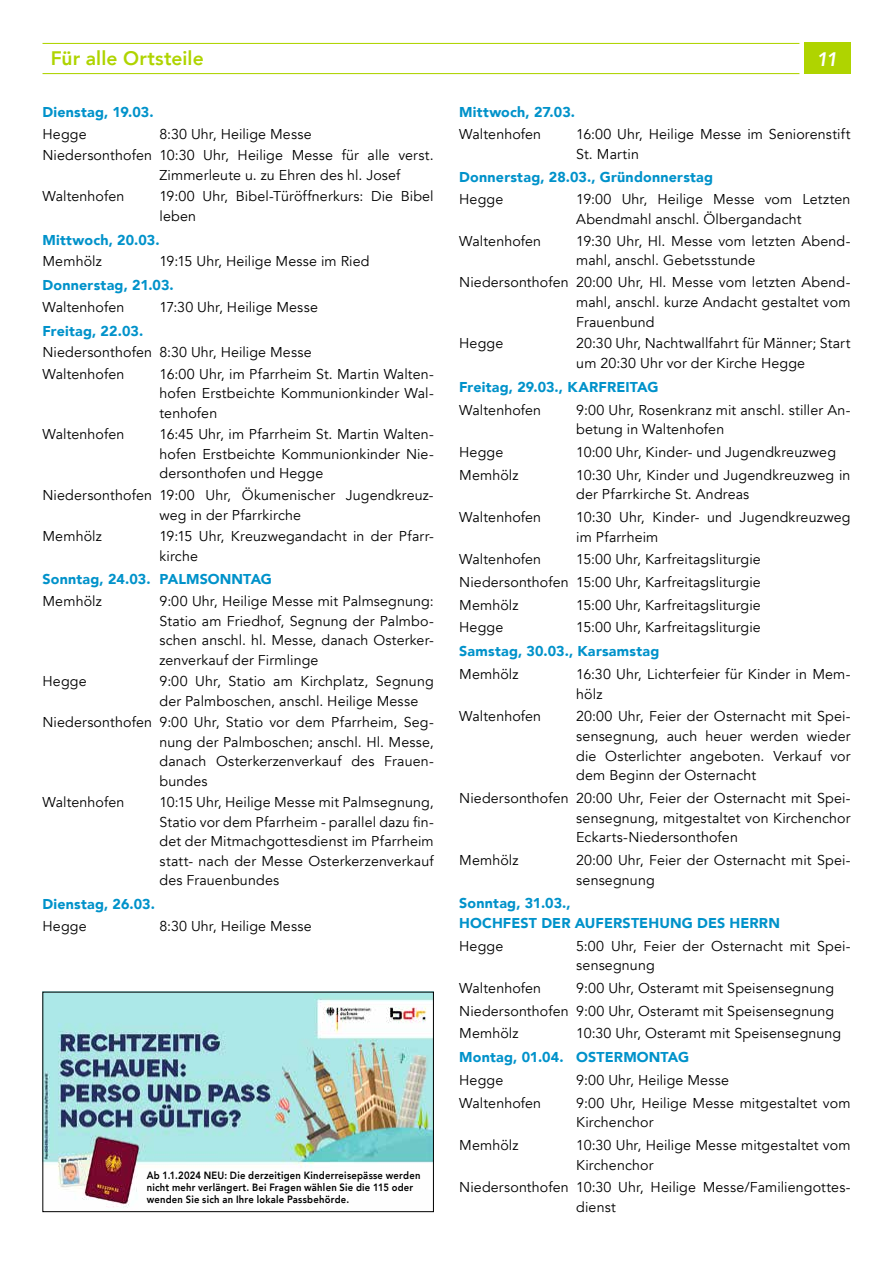
<style>
.page{position:relative;width:893px;height:1263px;background:#fff}
.page>*{position:absolute;margin:0;border:0;box-sizing:border-box;transform-origin:0 0}
.t1{font:800 19.5px "Avenir LT Com";letter-spacing:.005em;color:#afd400}
.t2{font:italic 800 19.5px "Avenir LT Com";color:#fff}
.t3{font:14.25px/19.6px "Avenir LT Com";letter-spacing:.01em;color:#000}
.t4{font:900 14.25px/19.6px "Avenir LT Com";letter-spacing:.01em;color:#0092ca}
.t5{font:800 10.5px/12px "Avenir LT Com";letter-spacing:.025em;color:#000;scale:.9 1}
</style>
<div class="page">
<div style="left:804px;top:43px;width:46px;height:31px;background:#afd400"></div>
<hr style="left:43px;top:73px;width:756px;height:1px;background:#afd400">
<hr style="left:43px;top:43px;width:756px;height:1px;background:#afd400">
<img style="left:45px;top:994px;width:387px;height:214px">
<div style="left:43px;top:992px;width:391px;height:220px;border:1px solid #000"></div>
<h1 class="t1" style="left:51px;top:47px;width:154px">Für alle Ortsteile</h1>
<h1 class="t2" style="left:816px;top:48px;width:23px">11</h1>
<p class="t4" style="left:43px;top:102px;width:113px">Dienstag, 19.03.</p>
<p class="t3" style="left:43px;top:124px;width:46px">Hegge</p>
<p class="t3" style="left:43px;top:123px;width:393px;line-height:21.6px;text-align:center">8:30 Uhr, Heilige Messe<br>Niedersonthofen 10:30 Uhr, Heilige Messe für alle verst.</p>
<p class="t3" style="left:160px;top:165px;width:242px">Zimmerleute u. zu Ehren des hl. Josef</p>
<p class="t3" style="left:43px;top:187px;width:83px">Waltenhofen</p>
<p class="t3" style="left:160px;top:187px;width:276px">19:00 Uhr, Bibel-Türöffnerkurs: Die Bibel leben</p>
<p class="t4" style="left:43px;top:230px;width:119px">Mittwoch, 20.03.</p>
<p class="t3" style="left:43px;top:252px;width:61px">Memhölz</p>
<p class="t3" style="left:160px;top:252px;width:211px">19:15 Uhr, Heilige Messe im Ried</p>
<p class="t4" style="left:43px;top:275px;width:133px">Donnerstag, 21.03.</p>
<p class="t3" style="left:43px;top:297px;width:83px">Waltenhofen</p>
<p class="t3" style="left:160px;top:297px;width:160px">17:30 Uhr, Heilige Messe</p>
<p class="t4" style="left:43px;top:321px;width:102px">Freitag, 22.03.</p>
<p class="t3" style="left:43px;top:342px;width:271px;line-height:21.6px">Niedersonthofen 8:30 Uhr, Heilige Messe<br>Waltenhofen</p>
<p class="t3" style="left:160px;top:364px;width:276px;text-align:justify">16:00 Uhr, im Pfarrheim St. Martin Walten&shy;hofen Erstbeichte Kommunionkinder Wal&shy;tenhofen</p>
<p class="t3" style="left:43px;top:425px;width:83px">Waltenhofen</p>
<p class="t3" style="left:160px;top:425px;width:276px;text-align:justify">16:45 Uhr, im Pfarrheim St. Martin Walten&shy;hofen Erstbeichte Kommunionkinder Nie&shy;dersonthofen und Hegge</p>
<p class="t3" style="left:160px;top:486px;width:276px;text-indent:-117px">Niedersonthofen 19:00 Uhr, Ökumenischer Jugendkreuz&shy;weg in der Pfarrkirche</p>
<p class="t3" style="left:43px;top:527px;width:61px">Memhölz</p>
<p class="t3" style="left:160px;top:527px;width:276px">19:15 Uhr, Kreuzwegandacht in der Pfarr&shy;kirche</p>
<p class="t4" style="left:43px;top:570px;width:231px">Sonntag, 24.03. PALMSONNTAG</p>
<p class="t3" style="left:43px;top:592px;width:61px">Memhölz</p>
<p class="t3" style="left:160px;top:592px;width:276px;text-align:justify">9:00 Uhr, Heilige Messe mit Palmsegnung:<br>Statio am Friedhof, Segnung der Palmbo&shy;schen anschl. hl. Messe, danach Osterker&shy;zenverkauf der Firmlinge</p>
<p class="t3" style="left:43px;top:672px;width:46px">Hegge</p>
<p class="t3" style="left:160px;top:672px;width:276px">9:00 Uhr, Statio am Kirchplatz, Segnung der Palmboschen, anschl. Heilige Messe</p>
<p class="t3" style="left:160px;top:713px;width:276px;text-align:justify;text-indent:-117px">Niedersonthofen 9:00 Uhr, Statio vor dem Pfarrheim, Seg&shy;nung der Palmboschen; anschl. Hl. Messe, danach Osterkerzenverkauf des Frauen&shy;bundes</p>
<p class="t3" style="left:43px;top:793px;width:83px">Waltenhofen</p>
<p class="t3" style="left:160px;top:793px;width:276px;text-align:justify">10:15 Uhr, Heilige Messe mit Palmsegnung, Statio vor dem Pfarrheim - parallel dazu fin&shy;det der Mitmachgottesdienst im Pfarrheim statt- nach der Messe Osterkerzenverkauf des Frauenbundes</p>
<p class="t4" style="left:43px;top:894px;width:114px">Dienstag, 26.03.</p>
<p class="t3" style="left:43px;top:916px;width:46px">Hegge</p>
<p class="t3" style="left:160px;top:916px;width:154px">8:30 Uhr, Heilige Messe</p>
<p class="t5" style="left:147px;top:1169px;width:306px">Ab 1.1.2024 NEU: Die derzeitigen Kinderreisepässe werden nicht mehr verlängert. Bei Fragen wählen Sie die 115 oder wenden Sie sich an Ihre lokale Passbehörde.</p>
<p class="t4" style="left:459px;top:102px;width:117px">Mittwoch, 27.03.</p>
<p class="t3" style="left:459px;top:124px;width:83px">Waltenhofen</p>
<p class="t3" style="left:576px;top:124px;width:276px">16:00 Uhr, Heilige Messe im Seniorenstift<br>St. Martin</p>
<p class="t4" style="left:459px;top:168px;width:255px">Donnerstag, 28.03., Gründonnerstag</p>
<p class="t3" style="left:459px;top:190px;width:46px">Hegge</p>
<p class="t3" style="left:576px;top:190px;width:276px">19:00 Uhr, Heilige Messe vom Letzten<br>Abendmahl anschl. Ölbergandacht</p>
<p class="t3" style="left:459px;top:231px;width:83px">Waltenhofen</p>
<p class="t3" style="left:576px;top:231px;width:276px">19:30 Uhr, Hl. Messe vom letzten Abend&shy;mahl, anschl. Gebetsstunde</p>
<p class="t3" style="left:576px;top:273px;width:276px;text-align:justify;text-indent:-117px">Niedersonthofen 20:00 Uhr, Hl. Messe vom letzten Abend&shy;mahl, anschl. kurze Andacht gestaltet vom Frauenbund</p>
<p class="t3" style="left:459px;top:334px;width:46px">Hegge</p>
<p class="t3" style="left:576px;top:334px;width:276px">20:30 Uhr, Nachtwallfahrt für Männer; Start um 20:30 Uhr vor der Kirche Hegge</p>
<p class="t4" style="left:459px;top:377px;width:201px">Freitag, 29.03., KARFREITAG</p>
<p class="t3" style="left:459px;top:400px;width:83px">Waltenhofen</p>
<p class="t3" style="left:576px;top:400px;width:276px">9:00 Uhr, Rosenkranz mit anschl. stiller An&shy;betung in Waltenhofen</p>
<p class="t3" style="left:459px;top:442px;width:46px">Hegge</p>
<p class="t3" style="left:576px;top:442px;width:261px">10:00 Uhr, Kinder- und Jugendkreuzweg</p>
<p class="t3" style="left:459px;top:465px;width:61px">Memhölz</p>
<p class="t3" style="left:576px;top:465px;width:276px">10:30 Uhr, Kinder und Jugendkreuzweg in der Pfarrkirche St. Andreas</p>
<p class="t3" style="left:459px;top:507px;width:83px">Waltenhofen</p>
<p class="t3" style="left:576px;top:507px;width:276px">10:30 Uhr, Kinder- und Jugendkreuzweg im Pfarrheim</p>
<p class="t3" style="left:459px;top:550px;width:83px">Waltenhofen</p>
<p class="t3" style="left:459px;top:548px;width:303px;line-height:22.6px;text-align:justify;text-indent:117px">15:00 Uhr, Karfreitagsliturgie Niedersonthofen 15:00 Uhr, Karfreitagsliturgie Memhölz</p>
<p class="t3" style="left:576px;top:595px;width:186px">15:00 Uhr, Karfreitagsliturgie</p>
<p class="t3" style="left:459px;top:618px;width:46px">Hegge</p>
<p class="t3" style="left:576px;top:618px;width:186px">15:00 Uhr, Karfreitagsliturgie</p>
<p class="t4" style="left:459px;top:641px;width:202px">Samstag, 30.03., Karsamstag</p>
<p class="t3" style="left:459px;top:664px;width:61px">Memhölz</p>
<p class="t3" style="left:576px;top:664px;width:276px">16:30 Uhr, Lichterfeier für Kinder in Mem&shy;hölz</p>
<p class="t3" style="left:459px;top:707px;width:83px">Waltenhofen</p>
<p class="t3" style="left:576px;top:707px;width:276px;text-align:justify">20:00 Uhr, Feier der Osternacht mit Spei&shy;sensegnung, auch heuer werden wieder die Osterlichter angeboten. Verkauf vor dem Beginn der Osternacht</p>
<p class="t3" style="left:576px;top:788px;width:276px;text-align:justify;text-indent:-117px">Niedersonthofen 20:00 Uhr, Feier der Osternacht mit Spei&shy;sensegnung, mitgestaltet von Kirchenchor Eckarts-Niedersonthofen</p>
<p class="t3" style="left:459px;top:850px;width:61px">Memhölz</p>
<p class="t3" style="left:576px;top:850px;width:276px">20:00 Uhr, Feier der Osternacht mit Spei&shy;sensegnung</p>
<p class="t4" style="left:459px;top:894px;width:322px">Sonntag, 31.03.,<br>HOCHFEST DER AUFERSTEHUNG DES HERRN</p>
<p class="t3" style="left:459px;top:936px;width:46px">Hegge</p>
<p class="t3" style="left:576px;top:936px;width:276px">5:00 Uhr, Feier der Osternacht mit Spei&shy;sensegnung</p>
<p class="t3" style="left:459px;top:979px;width:83px">Waltenhofen</p>
<p class="t3" style="left:459px;top:977px;width:377px;line-height:22.6px;text-align:justify;text-indent:117px">9:00 Uhr, Osteramt mit Speisensegnung Niedersonthofen 9:00 Uhr, Osteramt mit Speisensegnung Memhölz</p>
<p class="t3" style="left:576px;top:1024px;width:267px">10:30 Uhr, Osteramt mit Speisensegnung</p>
<p class="t4" style="left:459px;top:1047px;width:231px">Montag, 01.04. OSTERMONTAG</p>
<p class="t3" style="left:459px;top:1070px;width:46px">Hegge</p>
<p class="t3" style="left:576px;top:1070px;width:154px">9:00 Uhr, Heilige Messe</p>
<p class="t3" style="left:459px;top:1093px;width:83px">Waltenhofen</p>
<p class="t3" style="left:576px;top:1093px;width:276px">9:00 Uhr, Heilige Messe mitgestaltet vom<br>Kirchenchor</p>
<p class="t3" style="left:459px;top:1135px;width:61px">Memhölz</p>
<p class="t3" style="left:576px;top:1135px;width:276px">10:30 Uhr, Heilige Messe mitgestaltet vom<br>Kirchenchor</p>
<p class="t3" style="left:576px;top:1178px;width:276px;text-indent:-117px">Niedersonthofen 10:30 Uhr, Heilige Messe/Familiengottes&shy;dienst</p>
</div>
